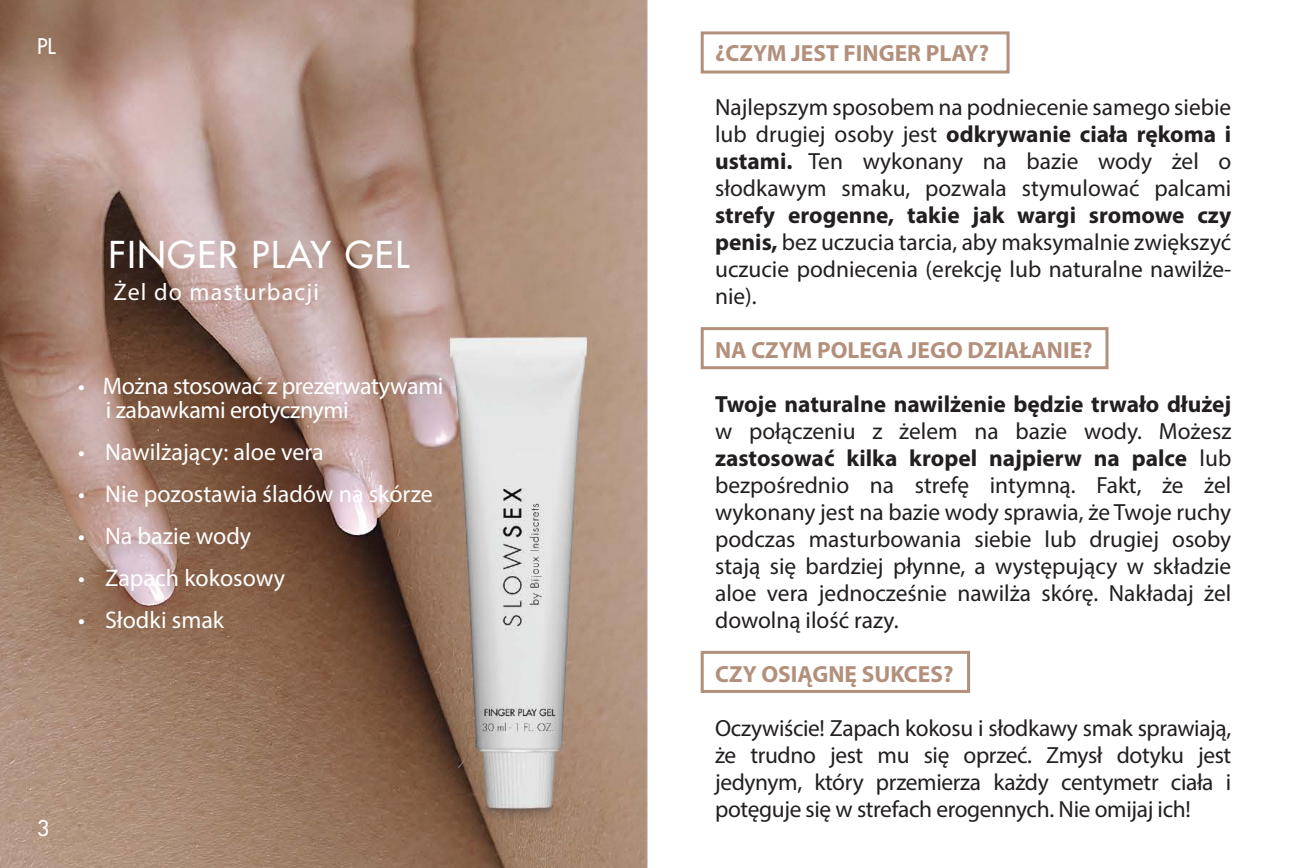
<style>
.page{position:relative;width:1293px;height:868px;background:#fff}
.page>*{position:absolute;margin:0;border:0;box-sizing:border-box;transform-origin:0 0}
.t1{font:500 36px "Futura Std";letter-spacing:.05em;color:#fff}
.t2{font:24px "Myriad Pro";color:#fff}
.t3{font:24px/24px "Myriad Pro";letter-spacing:-.02em;color:#fff}
.t4{font:24px "Myriad Pro";letter-spacing:.05em;color:#fff}
.t5{font:23.4px/27px "Myriad Pro";color:#231f20;text-align:justify}
.t6{font:700 23.4px "Myriad Pro";color:#b3907c}
.t7{font:700 23.4px "Myriad Pro";color:#231f20}
.t8{font:500 21px "Futura Std";color:#fff}
.s1{font-weight:700}
</style>
<div class="page">
<img style="left:0;top:0;width:1109px;height:867px">
<div style="left:700px;top:327px;width:408px;height:42px;border:3px solid #b3907c"></div>
<div style="left:700px;top:650px;width:270px;height:42px;border:3px solid #b3907c"></div>
<div style="left:700px;top:31px;width:309px;height:42px;border:3px solid #b3907c"></div>
<p class="t8" style="left:37px;top:33px;width:20px">PL</p>
<h1 class="t1" style="left:108px;top:232px;width:302px">FINGER PLAY GEL</h1>
<p class="t4" style="left:113px;top:277px;width:207px">Żel do masturbacji</p>
<p class="t3" style="left:106px;top:373px;width:339px;text-indent:-28px">• Można stosować z prezerwatywami i zabawkami erotycznymi</p>
<p class="t2" style="left:78px;top:436px;width:247px">• Nawilżający: aloe vera</p>
<p class="t2" style="left:78px;top:478px;width:356px">• Nie pozostawia śladów na skórze</p>
<p class="t2" style="left:78px;top:520px;width:175px">• Na bazie wody</p>
<p class="t2" style="left:78px;top:562px;width:208px">• Zapach kokosowy</p>
<p class="t2" style="left:78px;top:604px;width:148px">• Słodki smak</p>
<p class="t8" style="left:37px;top:814px;width:14px">3</p>
<p class="t6" style="left:715px;top:37px;width:275px">¿CZYM JEST FINGER PLAY?</p>
<p class="t5" style="left:715px;top:93px;width:518px">Najlepszym sposobem na podniecenie samego siebie lub drugiej osoby jest <span class="s1">odkrywanie ciała rękoma i ustami.</span> Ten wykonany na bazie wody żel o słodkawym smaku, pozwala stymulować palcami</p>
<p class="t5" style="left:715px;top:201px;width:518px"><span class="s1">strefy erogenne, takie jak wargi sromowe czy penis,</span> bez uczucia tarcia, aby maksymalnie zwiększyć uczucie podniecenia (erekcję lub naturalne nawilże&shy;nie).</p>
<p class="t6" style="left:715px;top:334px;width:379px">NA CZYM POLEGA JEGO DZIAŁANIE?</p>
<p class="t7" style="left:715px;top:388px;width:518px">Twoje naturalne nawilżenie będzie trwało dłużej</p>
<p class="t5" style="left:715px;top:417px;width:518px">w połączeniu z żelem na bazie wody. Możesz <span class="s1">zastosować kilka kropel najpierw na palce</span> lub bezpośrednio na strefę intymną. Fakt, że żel wykonany jest na bazie wody sprawia, że Twoje ruchy podczas masturbowania siebie lub drugiej osoby stają się bardziej płynne, a występujący w składzie aloe vera jednocześnie nawilża skórę. Nakładaj żel dowolną ilość razy.</p>
<p class="t6" style="left:715px;top:658px;width:240px">CZY OSIĄGNĘ SUKCES?</p>
<p class="t5" style="left:715px;top:714px;width:518px">Oczywiście! Zapach kokosu i słodkawy smak sprawiają, że trudno jest mu się oprzeć. Zmysł dotyku jest jedynym, który przemierza każdy centymetr ciała i potęguje się w strefach erogennych. Nie omijaj ich!</p>
</div>
